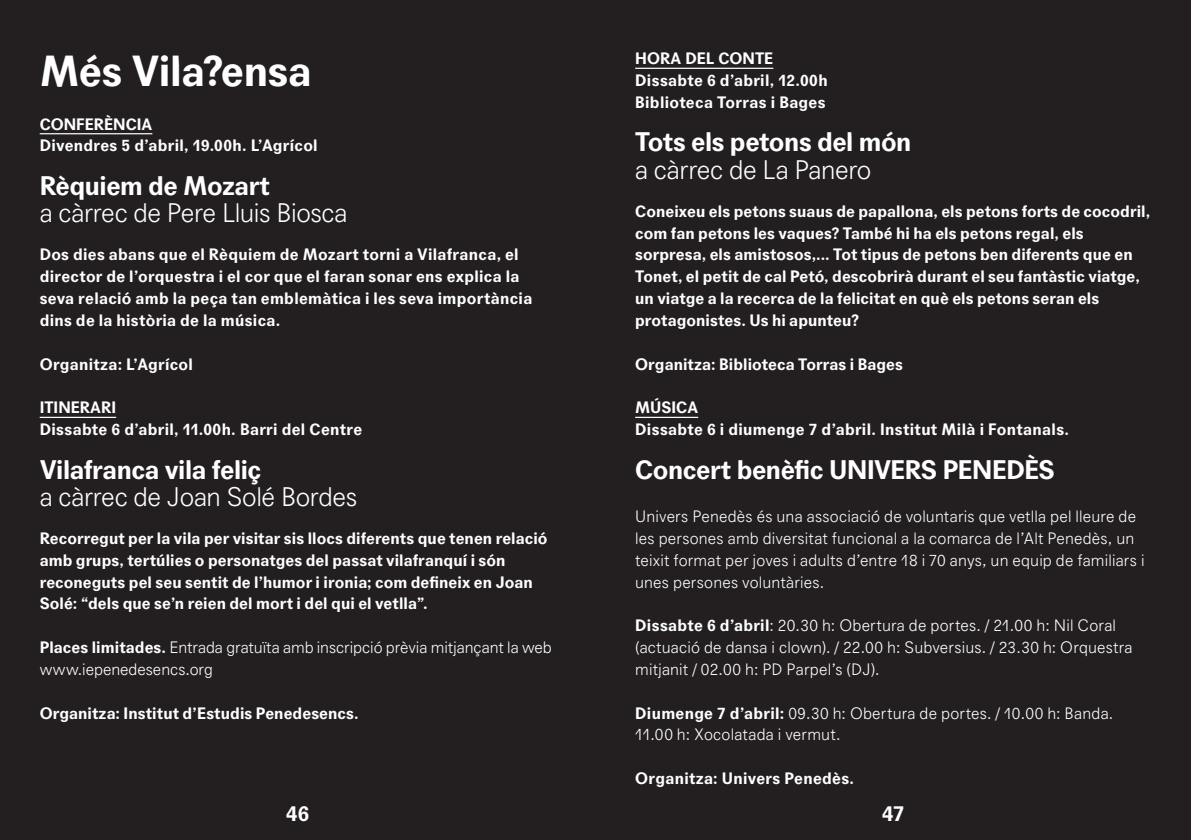
<style>
.page{position:relative;width:1191px;height:840px;background:#fff}
.page>*{position:absolute;margin:0;border:0;box-sizing:border-box;transform-origin:0 0}
.Subtitol{font:700 42px "Agipo";letter-spacing:-.01em;color:#fff}
.t1{font:300 26px/27.2px "Agipo";letter-spacing:-.02em;color:#fff}
.t2{font:700 26px/27.2px "Agipo";letter-spacing:-.015em;color:#fff}
.t3{font:700 21px "Agipo";color:#fff}
.Text{font:700 16px/21.8px "Agipo";letter-spacing:.01em;color:#fff}
.Text-2{font:300 16px/21.8px "Agipo";letter-spacing:.01em;color:#fff}
.s1{font-weight:300}
.s2{font-weight:700}
</style>
<div class="page">
<div style="left:0;top:0;width:1191px;height:839px;background:#231f20"></div>
<hr style="left:40px;top:133px;width:112px;height:1px;background:#fff">
<hr style="left:40px;top:416px;width:76px;height:2px;background:#fff">
<hr style="left:635px;top:68px;width:138px;height:1px;background:#fff">
<hr style="left:635px;top:416px;width:63px;height:2px;background:#fff">
<p class="Subtitol" style="left:40px;top:38px;width:274px">Més Vila?ensa</p>
<p class="Text" style="left:635px;top:46px;width:140px">HORA DEL CONTE</p>
<p class="Text" style="left:635px;top:68px;width:194px">Dissabte 6 d’abril, 12.00h</p>
<p class="Text" style="left:635px;top:90px;width:192px">Biblioteca Torras i Bages</p>
<p class="t2" style="left:635px;top:126px;width:278px">Tots els petons del món <span class="s1">a càrrec de La Panero</span></p>
<p class="Text" style="left:635px;top:199px;width:516px">Coneixeu els petons suaus de papallona, els petons forts de cocodril, com fan petons les vaques? També hi ha els petons regal, els sorpresa, els amistosos,... Tot tipus de petons ben diferents que en Tonet, el petit de cal Petó, descobrirà durant el seu fantàstic viatge, un viatge a la recerca de la felicitat en què els petons seran els protagonistes. Us hi apunteu?</p>
<p class="Text" style="left:635px;top:351px;width:269px">Organitza: Biblioteca Torras i Bages</p>
<p class="Text" style="left:635px;top:395px;width:64px">MÚSICA</p>
<p class="Text" style="left:635px;top:417px;width:435px">Dissabte 6 i diumenge 7 d’abril. Institut Milà i Fontanals.</p>
<p class="t2" style="left:635px;top:453px;width:421px">Concert benèfic UNIVERS PENEDÈS</p>
<p class="Text-2" style="left:635px;top:504px;width:511px">Univers Penedès és una associació de voluntaris que vetlla pel lleure de les persones amb diversitat funcional a la comarca de l’Alt Penedès, un teixit format per joves i adults d’entre 18 i 70 anys, un equip de familiars i unes persones voluntàries.</p>
<p class="Text-2" style="left:635px;top:613px;width:499px"><span class="s2">Dissabte 6 d’abril</span>: 20.30 h: Obertura de portes. / 21.00 h: Nil Coral (actuació de dansa i clown). / 22.00 h: Subversius. / 23.30 h: Orquestra mitjanit / 02.00 h: PD Parpel’s (DJ).</p>
<p class="Text-2" style="left:635px;top:700px;width:479px"><span class="s2">Diumenge 7 d’abril:</span> 09.30 h: Obertura de portes. / 10.00 h: Banda.</p>
<p class="Text-2" style="left:635px;top:722px;width:207px">11.00 h: Xocolatada i vermut.</p>
<p class="Text" style="left:635px;top:765px;width:220px">Organitza: Univers Penedès.</p>
<p class="Text" style="left:40px;top:111px;width:114px">CONFERÈNCIA</p>
<p class="Text" style="left:40px;top:133px;width:279px">Divendres 5 d’abril, 19.00h. L’Agrícol</p>
<p class="t1" style="left:40px;top:170px;width:309px"><span class="s2">Rèquiem de Mozart<br></span>a càrrec de Pere Lluis Biosca</p>
<p class="Text" style="left:40px;top:242px;width:494px">Dos dies abans que el Rèquiem de Mozart torni a Vilafranca, el director de l’orquestra i el cor que el faran sonar ens explica la seva relació amb la peça tan emblemàtica i les seva importància dins de la història de la música.</p>
<p class="Text" style="left:40px;top:351px;width:155px">Organitza: L’Agrícol</p>
<p class="Text" style="left:40px;top:395px;width:78px">ITINERARI</p>
<p class="Text" style="left:40px;top:417px;width:324px">Dissabte 6 d’abril, 11.00h. Barri del Centre</p>
<p class="t1" style="left:40px;top:453px;width:319px"><span class="s2">Vilafranca vila feliç<br></span>a càrrec de Joan Solé Bordes</p>
<p class="Text" style="left:40px;top:525px;width:509px">Recorregut per la vila per visitar sis llocs diferents que tenen relació amb grups, tertúlies o personatges del passat vilafranquí i són reconeguts pel seu sentit de l’humor i ironia; com defineix en Joan Solé: “dels que se’n reien del mort i del qui el vetlla”.</p>
<p class="Text-2" style="left:40px;top:634px;width:514px"><span class="s2">Places limitades.</span> Entrada gratuïta amb inscripció prèvia mitjançant la web www.iepenedesencs.org</p>
<p class="Text" style="left:40px;top:700px;width:320px">Organitza: Institut d’Estudis Penedesencs.</p>
<p class="t3" style="left:286px;top:796px;width:24px">46</p>
<p class="t3" style="left:882px;top:796px;width:24px">47</p>
</div>
